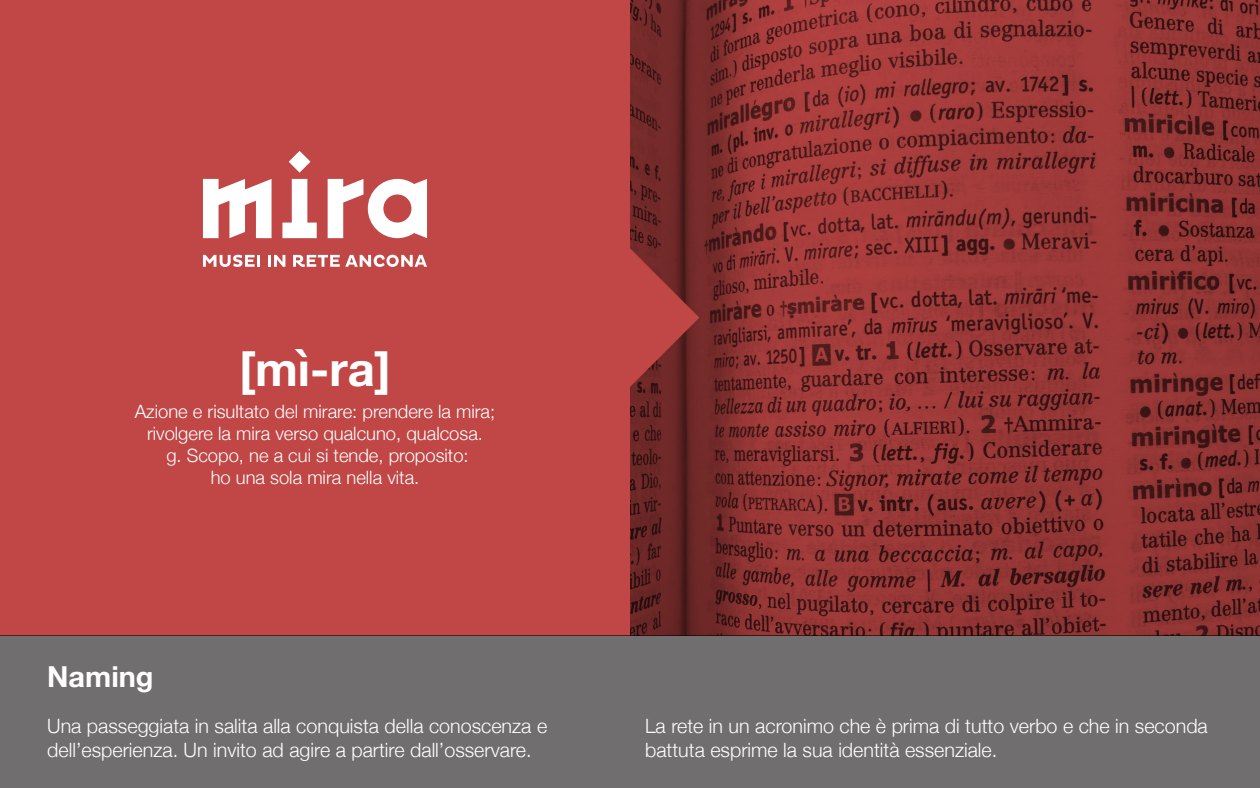
<style>
.page{position:relative;width:1260px;height:788px;background:#fff}
.page>*{position:absolute;margin:0;border:0;box-sizing:border-box;transform-origin:0 0}
.t1{font:700 47.25px "Helvetica Neue";color:#fff}
.t2{font:700 28.88px "Helvetica Neue";color:#fff}
.t3{font:300 19.69px/23.6px "Helvetica Neue";color:#fff}
.t4{font:300 18.38px/22.1px "Helvetica Neue";color:#fff;text-align:center}
</style>
<div class="page">
<div style="left:0;top:0;width:630px;height:635px;background:#c04746"></div>
<div style="left:0;top:635px;width:1260px;height:153px;background:#706e6e"></div>
<svg style="left:630px;top:0;width:630px;height:635px;background:#853030"></svg>
<svg style="left:630px;top:248px;width:69px;height:139px;background:#943635"></svg>
<svg style="left:282px;top:179px;width:35px;height:59px"></svg>
<svg style="left:289px;top:151px;width:21px;height:22px"></svg>
<svg style="left:203px;top:179px;width:69px;height:59px"></svg>
<svg style="left:328px;top:179px;width:99px;height:59px"></svg>
<svg style="left:203px;top:255px;width:57px;height:12px"></svg>
<svg style="left:268px;top:255px;width:17px;height:12px"></svg>
<svg style="left:293px;top:255px;width:134px;height:12px"></svg>
<p class="t1" style="left:239px;top:332px;width:153px">[mì-ra]</p>
<p class="t4" style="left:135px;top:399px;width:362px">Azione e risultato del mirare: prendere la mira; rivolgere la mira verso qualcuno, qualcosa.</p>
<p class="t4" style="left:166px;top:443px;width:304px">g. Scopo, ne a cui si tende, proposito: ho una sola mira nella vita.</p>
<p class="t2" style="left:47px;top:654px;width:108px">Naming</p>
<p class="t3" style="left:47px;top:712px;width:501px">Una passeggiata in salita alla conquista della conoscenza e dell’esperienza. Un invito ad agire a partire dall’osservare.</p>
<p class="t3" style="left:645px;top:712px;width:564px">La rete in un acronimo che è prima di tutto verbo e che in seconda battuta esprime la sua identità essenziale.</p>
</div>
